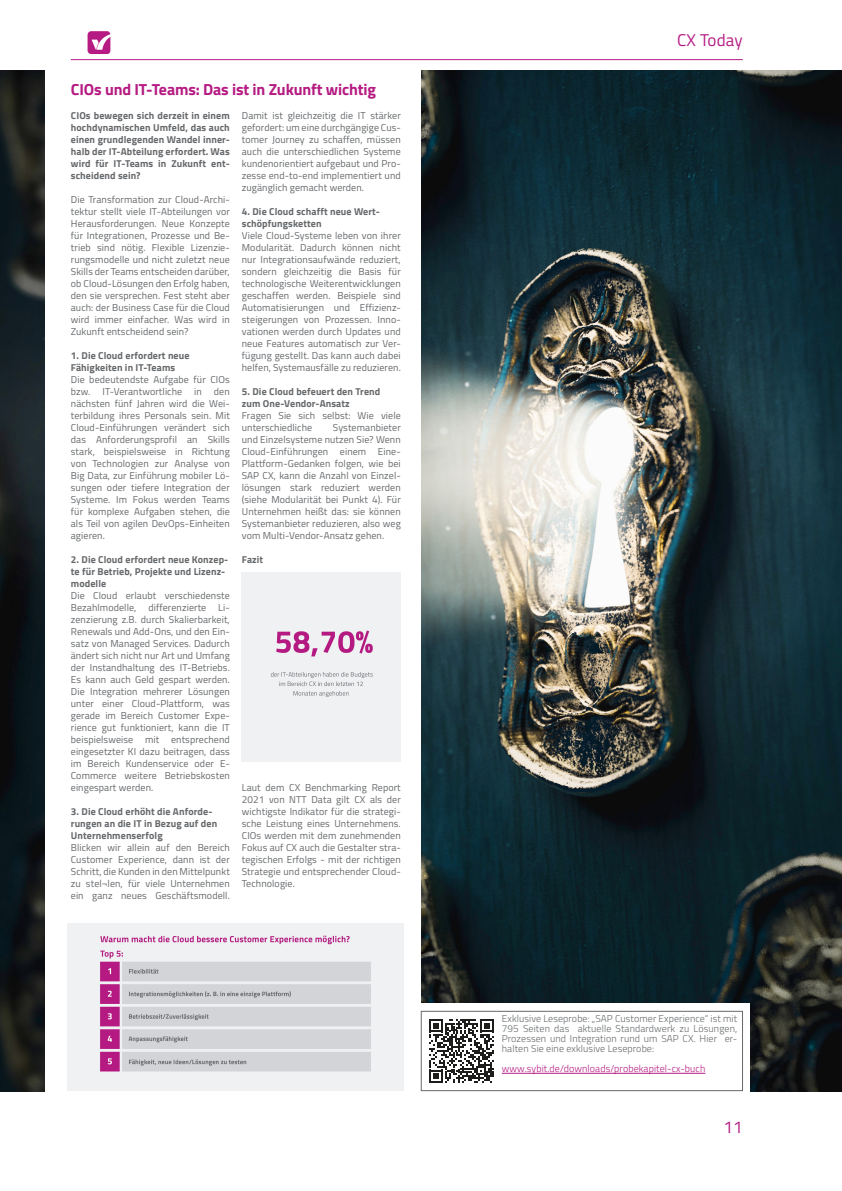
<style>
.page{position:relative;width:842px;height:1191px;background:#fff}
.page>*{position:absolute;margin:0;border:0;box-sizing:border-box;transform-origin:0 0}
.t1{font:17px "Titillium Web";letter-spacing:.01em;color:#b51b82}
.t2{font:700 16px "Titillium Web";letter-spacing:-.01em;color:#b51b82}
.t3{font:10px/12px "Titillium Web";letter-spacing:.01em;color:#66696c;text-align:justify}
.t4{font:700 10px/12px "Titillium Web";letter-spacing:.01em;color:#66696c}
.t5{font:300 10px/10px "Titillium Web";letter-spacing:.01em;color:#66696c;text-align:justify}
.t6{font:300 10px "Titillium Web";letter-spacing:.01em;color:#b51b82}
</style>
<div class="page">
<hr style="left:71px;top:59px;width:672px;height:1px;background:#b51b82">
<svg style="left:88px;top:31px;width:22px;height:23px"></svg>
<img style="left:0;top:71px;width:842px;height:1020px">
<div style="left:45px;top:64px;width:376px;height:1034px;background:#fff"></div>
<img style="left:68px;top:923px;width:336px;height:167px">
<div style="left:242px;top:572px;width:159px;height:189px;background:#f0f1f3"></div>
<div style="left:413px;top:1003px;width:337px;height:95px;background:#fff"></div>
<svg style="left:429px;top:1019px;width:65px;height:64px"></svg>
<hr style="left:502px;top:1073px;width:203px;height:1px;background:#b51b82">
<div style="left:421px;top:1011px;width:322px;height:79px;border:1px solid #66696c"></div>
<h2 class="t2" style="left:71px;top:77px;width:307px">CIOs und IT-Teams: Das ist in Zukunft wichtig</h2>
<p class="t4" style="left:71px;top:109px;width:160px;text-align:justify">CIOs bewegen sich derzeit in einem hochdynamischen Umfeld, das auch einen grundlegenden Wandel inner&shy;halb der IT-Abteilung erfordert. Was wird für IT-Teams in Zukunft ent&shy;scheidend sein?</p>
<p class="t3" style="left:71px;top:193px;width:160px">Die Transformation zur Cloud-Archi&shy;tektur stellt viele IT-Abteilungen vor Herausforderungen. Neue Konzepte für Integrationen, Prozesse und Be&shy;trieb sind nötig. Flexible Lizenzie&shy;rungsmodelle und nicht zuletzt neue Skills der Teams entscheiden darüber, ob Cloud-Lösungen den Erfolg haben, den sie versprechen. Fest steht aber auch: der Business Case für die Cloud wird immer einfacher. Was wird in Zukunft entscheidend sein?</p>
<p class="t4" style="left:71px;top:349px;width:120px">1. Die Cloud erfordert neue<br>Fähigkeiten in IT-Teams</p>
<p class="t3" style="left:71px;top:373px;width:160px">Die bedeutendste Aufgabe für CIOs bzw. IT-Verantwortliche in den nächsten fünf Jahren wird die Wei&shy;terbildung ihres Personals sein. Mit Cloud-Einführungen verändert sich das Anforderungsprofil an Skills stark, beispielsweise in Richtung von Technologien zur Analyse von Big Data, zur Einführung mobiler Lö&shy;sungen oder tiefere Integration der Systeme. Im Fokus werden Teams für komplexe Aufgaben stehen, die als Teil von agilen DevOps-Einheiten agieren.</p>
<p class="t4" style="left:71px;top:553px;width:159px">2. Die Cloud erfordert neue Konzep&shy;te für Betrieb, Projekte und Lizenz&shy;modelle</p>
<p class="t3" style="left:71px;top:589px;width:160px">Die Cloud erlaubt verschiedenste Bezahlmodelle, differenzierte Li&shy;zenzierung z.B. durch Skalierbarkeit, Renewals und Add-Ons, und den Ein&shy;satz von Managed Services. Dadurch ändert sich nicht nur Art und Umfang der Instandhaltung des IT-Betriebs.<br>Es kann auch Geld gespart werden.<br>Die Integration mehrerer Lösungen unter einer Cloud-Plattform, was gerade im Bereich Customer Expe&shy;rience gut funktioniert, kann die IT beispielsweise mit entsprechend eingesetzter KI dazu beitragen, dass im Bereich Kundenservice oder E-Commerce weitere Betriebskosten eingespart werden.</p>
<p class="t4" style="left:71px;top:805px;width:148px">3. Die Cloud erhöht die Anforde&shy;rungen an die IT in Bezug auf den<br>Unternehmenserfolg</p>
<p class="t3" style="left:71px;top:841px;width:160px">Blicken wir allein auf den Bereich Customer Experience, dann ist der Schritt, die Kunden in den Mittelpunkt zu stel¬len, für viele Unternehmen ein ganz neues Geschäftsmodell.</p>
<p class="t3" style="left:242px;top:109px;width:160px">Damit ist gleichzeitig die IT stärker gefordert: um eine durchgängige Cus&shy;tomer Journey zu schaffen, müssen auch die unterschiedlichen Systeme kundenorientiert aufgebaut und Pro&shy;zesse end-to-end implementiert und zugänglich gemacht werden.</p>
<p class="t4" style="left:242px;top:205px;width:140px">4. Die Cloud schafft neue Wert&shy;schöpfungsketten</p>
<p class="t3" style="left:242px;top:229px;width:160px">Viele Cloud-Systeme leben von ihrer Modularität. Dadurch können nicht nur Integrationsaufwände reduziert, sondern gleichzeitig die Basis für technologische Weiterentwicklungen geschaffen werden. Beispiele sind Automatisierungen und Effizienz&shy;steigerungen von Prozessen. Inno&shy;vationen werden durch Updates und neue Features automatisch zur Ver&shy;fügung gestellt. Das kann auch dabei helfen, Systemausfälle zu reduzieren.</p>
<p class="t4" style="left:242px;top:385px;width:140px">5. Die Cloud befeuert den Trend zum One-Vendor-Ansatz</p>
<p class="t3" style="left:242px;top:409px;width:160px">Fragen Sie sich selbst: Wie viele unterschiedliche</p>
<p class="t3" style="left:242px;top:421px;width:160px;text-indent:91px">Systemanbieter und Einzelsysteme nutzen Sie? Wenn Cloud-Einführungen einem Eine-Plattform-Gedanken folgen, wie bei SAP CX, kann die Anzahl von Einzel&shy;lösungen stark reduziert werden (siehe Modularität bei Punkt 4). Für Unternehmen heißt das: sie können Systemanbieter reduzieren, also weg vom Multi-Vendor-Ansatz gehen.</p>
<p class="t4" style="left:242px;top:553px;width:23px">Fazit</p>
<p class="t3" style="left:242px;top:781px;width:160px">Laut dem CX Benchmarking Report 2021 von NTT Data gilt CX als der wichtigste Indikator für die strategi&shy;sche Leistung eines Unternehmens.<br>CIOs werden mit dem zunehmenden Fokus auf CX auch die Gestalter stra&shy;tegischen Erfolgs - mit der richtigen Strategie und entsprechender Cloud-Technologie.</p>
<h1 class="t1" style="left:677px;top:27px;width:67px">CX Today</h1>
<p class="t5" style="left:502px;top:1013px;width:237px">Exklusive Leseprobe: „SAP Customer Experience“ ist mit 795 Seiten das aktuelle Standardwerk zu Lösungen, Prozessen und Integration rund um SAP CX. Hier er&shy;halten Sie eine exklusive Leseprobe:</p>
<p class="t6" style="left:502px;top:1061px;width:205px">www.sybit.de/downloads/probekapitel-cx-buch</p>
<h1 class="t1" style="left:723px;top:1114px;width:21px">11</h1>
</div>
